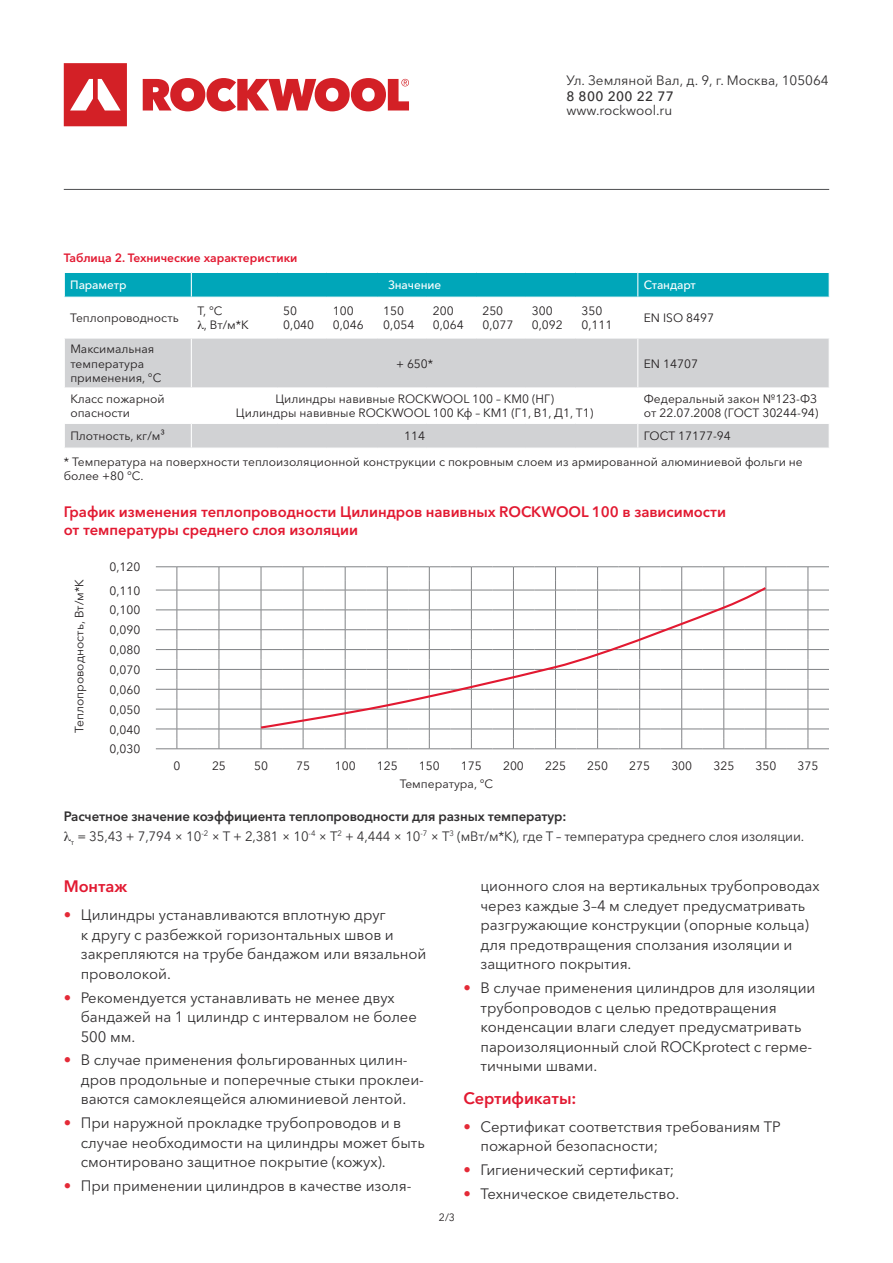
<style>
.page{position:relative;width:893px;height:1263px;background:#fff}
.page>*{position:absolute;margin:0;border:0;box-sizing:border-box;transform-origin:0 0}
.t1{font:600 16.5px "Avenir Next Cyr";letter-spacing:-.005em;color:#e21931}
.t2{font:15px/19.5px "Avenir Next Cyr";letter-spacing:-.005em;color:#312f30}
.t3{font:600 15px/18px "Avenir Next Cyr";letter-spacing:-.005em;color:#e21931}
.t4{font:13.5px/19.5px "Avenir Next Cyr";letter-spacing:-.01em;color:#312f30}
.t5{font:500 13.5px "Avenir Next Cyr";letter-spacing:.03em;color:#312f30}
.t6{font:12px/14.4px "Avenir Next Cyr";color:#231f20}
.t7{font:600 12px "Avenir Next Cyr";color:#e21931}
.t8{font:500 12px "Avenir Next Cyr";letter-spacing:-.01em;color:#fff}
.t9{font:10.5px "Avenir Next Cyr";color:#231f20}
.s1{font-weight:600}
.s2{color:#e42a37}
</style>
<div class="page">
<svg style="left:64px;top:63px;width:63px;height:63px"></svg>
<svg style="left:143px;top:78px;width:266px;height:33px"></svg>
<hr style="left:64px;top:189px;width:765px;height:1px;background:#57585a">
<svg style="left:65px;top:339px;width:764px;height:109px;fill:#d1d2d4"></svg>
<hr style="left:191px;top:339px;width:1px;height:48px;background:#fff">
<hr style="left:637px;top:339px;width:1px;height:48px;background:#fff">
<hr style="left:64px;top:423px;width:127px;height:1px;background:#fff">
<hr style="left:191px;top:423px;width:86px;height:1px;background:#fff">
<svg style="left:191px;top:424px;width:1px;height:24px"></svg>
<hr style="left:277px;top:423px;width:50px;height:1px;background:#fff">
<hr style="left:327px;top:423px;width:50px;height:1px;background:#fff">
<hr style="left:377px;top:423px;width:50px;height:1px;background:#fff">
<hr style="left:427px;top:423px;width:49px;height:1px;background:#fff">
<hr style="left:476px;top:423px;width:50px;height:1px;background:#fff">
<hr style="left:526px;top:423px;width:49px;height:1px;background:#fff">
<hr style="left:575px;top:423px;width:63px;height:1px;background:#fff">
<hr style="left:638px;top:423px;width:192px;height:1px;background:#fff">
<svg style="left:637px;top:424px;width:1px;height:24px"></svg>
<hr style="left:64px;top:387px;width:127px;height:1px;background:#fff">
<hr style="left:191px;top:387px;width:86px;height:1px;background:#fff">
<hr style="left:191px;top:388px;width:1px;height:35px;background:#fff">
<hr style="left:277px;top:387px;width:50px;height:1px;background:#fff">
<hr style="left:327px;top:387px;width:50px;height:1px;background:#fff">
<hr style="left:377px;top:387px;width:50px;height:1px;background:#fff">
<hr style="left:427px;top:387px;width:49px;height:1px;background:#fff">
<hr style="left:476px;top:387px;width:50px;height:1px;background:#fff">
<hr style="left:526px;top:387px;width:49px;height:1px;background:#fff">
<hr style="left:575px;top:387px;width:63px;height:1px;background:#fff">
<hr style="left:638px;top:387px;width:192px;height:1px;background:#fff">
<hr style="left:637px;top:388px;width:1px;height:35px;background:#fff">
<svg style="left:64px;top:272px;width:766px;height:25px;background:#0fabbd"></svg>
<svg style="left:156px;top:566px;width:673px;height:183px"></svg>
<svg style="left:259px;top:586px;width:508px;height:144px"></svg>
<p class="t4" style="left:566px;top:70px;width:264px">Ул. Земляной Вал, д. 9, г. Москва, 105064</p>
<p class="t5" style="left:566px;top:88px;width:109px">8 800 200 22 77</p>
<p class="t4" style="left:566px;top:100px;width:107px">www.rockwool.ru</p>
<p class="t7" style="left:64px;top:250px;width:235px">Таблица 2. Технические характеристики</p>
<p class="t8" style="left:70px;top:278px;width:58px">Параметр</p>
<p class="t8" style="left:388px;top:278px;width:55px">Значение</p>
<p class="t8" style="left:644px;top:278px;width:54px">Стандарт</p>
<p class="t6" style="left:70px;top:311px;width:110px">Теплопроводность</p>
<p class="t6" style="left:204px;top:304px;width:46px;text-indent:-7px">T, °C<br>, Вт/м*К</p>
<p class="t6" style="left:283px;top:304px;width:32px">50<br>0,040</p>
<p class="t6" style="left:333px;top:304px;width:32px">100<br>0,046</p>
<p class="t6" style="left:383px;top:304px;width:32px">150<br>0,054</p>
<p class="t6" style="left:433px;top:304px;width:32px">200<br>0,064</p>
<p class="t6" style="left:482px;top:304px;width:32px">250<br>0,077</p>
<p class="t6" style="left:532px;top:304px;width:32px">300<br>0,092</p>
<p class="t6" style="left:581px;top:304px;width:32px">350<br>0,111</p>
<p class="t6" style="left:644px;top:311px;width:72px">EN ISO 8497</p>
<p class="t6" style="left:70px;top:342px;width:93px">Максимальная температура применения, °С</p>
<p class="t6" style="left:396px;top:356px;width:39px">+ 650*</p>
<p class="t6" style="left:644px;top:356px;width:56px">EN 14707</p>
<p class="t6" style="left:70px;top:392px;width:96px">Класс пожарной опасности</p>
<p class="t6" style="left:236px;top:392px;width:359px;text-align:center">Цилиндры навивные ROCKWOOL 100 – КМ0 (НГ)<br>Цилиндры навивные ROCKWOOL 100 Кф – КМ1 (Г1, В1, Д1, Т1)</p>
<p class="t6" style="left:644px;top:392px;width:176px">Федеральный закон №123-ФЗ от 22.07.2008 (ГОСТ 30244-94)</p>
<p class="t6" style="left:70px;top:429px;width:96px">Плотность, кг/м³</p>
<p class="t6" style="left:404px;top:429px;width:22px">114</p>
<p class="t6" style="left:64px;top:423px;width:740px;line-height:25.2px;text-indent:580px">ГОСТ 17177-94<br>* Температура на поверхности теплоизоляционной конструкции с покровным слоем из армированной алюминиевой фольги не</p>
<p class="t6" style="left:64px;top:469px;width:81px">более +80 °С.</p>
<p class="t3" style="left:64px;top:502px;width:664px">График изменения теплопроводности Цилиндров навивных ROCKWOOL 100 в зависимости от температуры среднего слоя изоляции</p>
<p class="t6" style="left:72px;top:733px;width:155px;rotate:-90deg">Теплопроводность, Вт/м*К</p>
<p class="t6" style="left:109px;top:555px;width:32px;line-height:23.2px">0,120<br>0,110</p>
<p class="t6" style="left:109px;top:600px;width:32px;line-height:19.8px;text-align:justify">0,100<br>0,090<br>0,080<br>0,070<br>0,060<br>0,050<br>0,040<br>0,030</p>
<p class="t6" style="left:173px;top:758px;width:8px">0</p>
<p class="t6" style="left:212px;top:758px;width:15px">25</p>
<p class="t6" style="left:254px;top:758px;width:15px">50</p>
<p class="t6" style="left:296px;top:758px;width:15px">75</p>
<p class="t6" style="left:335px;top:758px;width:22px">100</p>
<p class="t6" style="left:377px;top:758px;width:22px">125</p>
<p class="t6" style="left:419px;top:758px;width:22px">150</p>
<p class="t6" style="left:461px;top:758px;width:22px">175</p>
<p class="t6" style="left:503px;top:758px;width:22px">200</p>
<p class="t6" style="left:545px;top:758px;width:22px">225</p>
<p class="t6" style="left:587px;top:758px;width:22px">250</p>
<p class="t6" style="left:629px;top:758px;width:22px">275</p>
<p class="t6" style="left:671px;top:758px;width:22px">300</p>
<p class="t6" style="left:713px;top:758px;width:22px">325</p>
<p class="t6" style="left:755px;top:758px;width:22px">350</p>
<p class="t6" style="left:798px;top:758px;width:22px">375</p>
<p class="t6" style="left:400px;top:776px;width:95px">Температура, °С</p>
<p class="t4" style="left:71px;top:807px;width:735px;text-indent:-7px"><span class="s1">Расчетное значение коэффициента теплопроводности для разных температур:<br></span><sub>т</sub> = 35,43 + 7,794 × 10<sup>-2</sup> × T + 2,381 × 10<sup>-4</sup> × T<sup>2</sup> + 4,444 × 10<sup>-7</sup> × T<sup>3</sup> (мВт/м*К), где T – температура среднего слоя изоляции.</p>
<p class="t1" style="left:64px;top:877px;width:65px">Монтаж</p>
<p class="t2" style="left:81px;top:905px;width:347px;text-indent:-17px"><span class="s2">•</span> Цилиндры устанавливаются вплотную друг<br>к другу с разбежкой горизонтальных швов и закрепляются на трубе бандажом или вязальной проволокой.</p>
<p class="t2" style="left:81px;top:988px;width:338px;text-indent:-17px"><span class="s2">•</span> Рекомендуется устанавливать не менее двух бандажей на 1 цилиндр с интервалом не более<br>500 мм.</p>
<p class="t2" style="left:81px;top:1050px;width:345px;text-indent:-17px"><span class="s2">•</span> В случае применения фольгированных цилин&shy;дров продольные и поперечные стыки проклеи&shy;ваются самоклеящейся алюминиевой лентой.</p>
<p class="t2" style="left:81px;top:1113px;width:345px;text-indent:-17px"><span class="s2">•</span> При наружной прокладке трубопроводов и в случае необходимости на цилиндры может быть смонтировано защитное покрытие (кожух).</p>
<p class="t2" style="left:64px;top:1176px;width:349px"><span class="s2">•</span> При применении цилиндров в качестве изоля-</p>
<p class="t9" style="left:439px;top:1211px;width:18px">2/3</p>
<p class="t2" style="left:480px;top:876px;width:341px">ционного слоя на вертикальных трубопроводах через каждые 3–4 м следует предусматривать разгружающие конструкции (опорные кольца) для предотвращения сползания изоляции и защитного покрытия.</p>
<p class="t2" style="left:480px;top:978px;width:336px;text-indent:-17px"><span class="s2">•</span> В случае применения цилиндров для изоляции трубопроводов с целью предотвращения конденсации влаги следует предусматривать пароизоляционный слой ROCKprotect с герме&shy;тичными швами.</p>
<p class="t1" style="left:463px;top:1088px;width:114px">Сертификаты:</p>
<p class="t2" style="left:480px;top:1117px;width:302px;text-indent:-17px"><span class="s2">•</span> Cертификат соответствия требованиям ТР пожарной безопасности;</p>
<p class="t2" style="left:463px;top:1160px;width:212px"><span class="s2">•</span> Гигиенический сертификат;</p>
<p class="t2" style="left:463px;top:1184px;width:217px"><span class="s2">•</span> Техническое свидетельство.</p>
</div>
